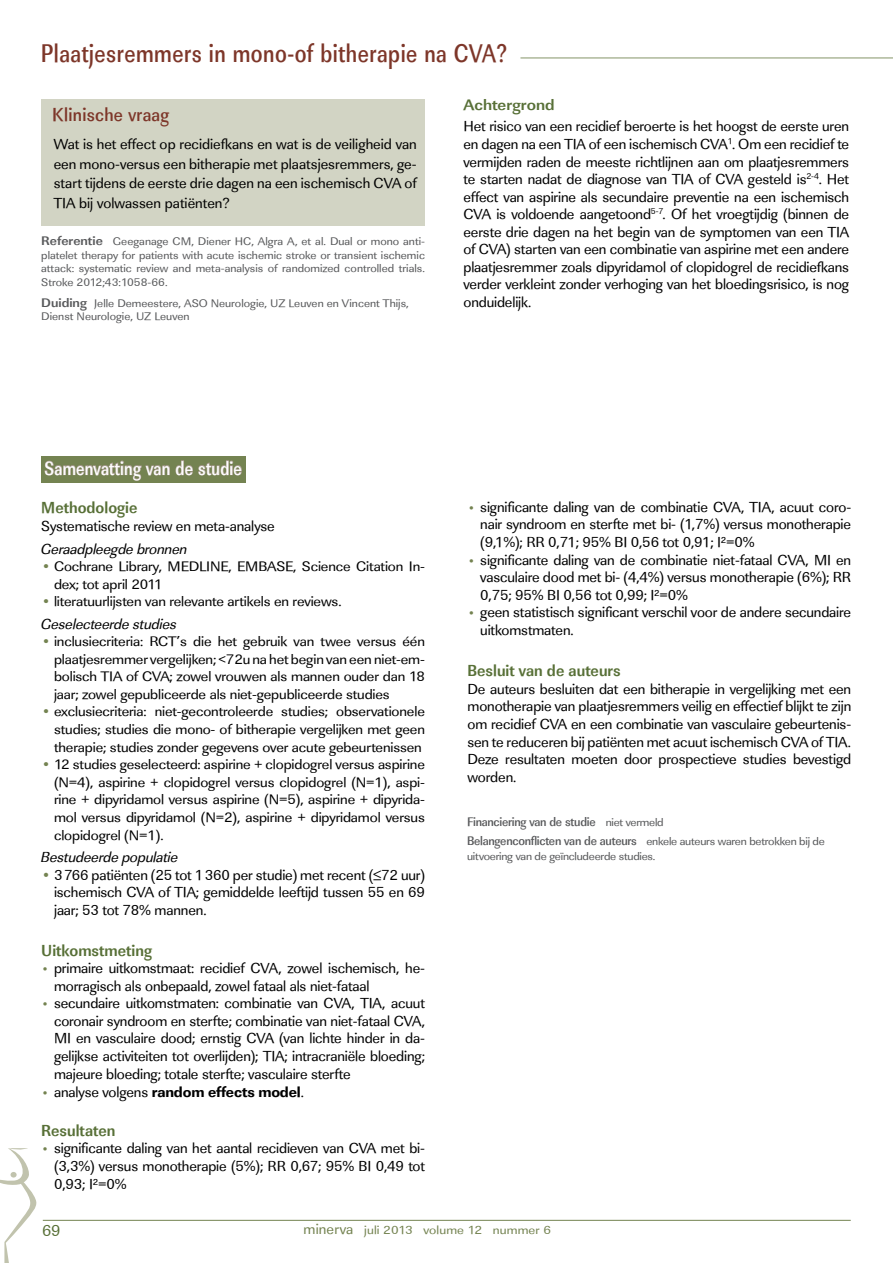
<style>
.page{position:relative;width:893px;height:1263px;background:#fff}
.page>*{position:absolute;margin:0;border:0;box-sizing:border-box;transform-origin:0 0}
.t1{font:500 26.4px "Linear Std Nr";letter-spacing:.02em;color:#7d3629;scale:.91 1}
.t2{font:500 19.8px "Linear Std Nr";letter-spacing:.015em;color:#fff;scale:.91 1}
.t3{font:500 19.5px "Linear Std Nr";letter-spacing:.015em;color:#7d3629}
.t4{font:700 16.5px "Linear Std Cd";color:#587037}
.t5{font:16.5px "Linear Std";color:#587037}
.t6{font:700 15.6px "Linear Std";color:#587037;scale:1.05 1}
.t7{font:15px/17.5px "Linear Std";letter-spacing:-.01em;color:#000;text-align:justify}
.t8{font:italic 15px "Linear Std";letter-spacing:-.01em;color:#000}
.t9{font:15px "Linear Std Xbold";letter-spacing:-.01em;color:#000}
.t10{font:14.25px/17.5px "Linear Std";letter-spacing:-.01em;color:#000;text-align:justify;scale:1.05 1}
.t11{font:500 12.9px "Linear Std Nr";letter-spacing:-.02em;color:#58595b;scale:1.05 1}
.t12{font:12.15px "Linear Std";letter-spacing:.01em;color:#748351;scale:1.11 1}
.t13{font:11.4px/13.5px "Linear Std";color:#58595b;text-align:justify;scale:1.05 1}
.t14{font:11.4px/15px "Linear Std";letter-spacing:-.02em;color:#58595b;scale:1.05 1}
.s1{font-weight:700;font-size:12.9px}
.s2{color:#748351}
.s3{font-size:12px;color:#748351}
.s4{font-family:"Linear Std";font-size:12px;color:#748351}
.s5{font-family:"Linear Std"}
.s6{font-family:"Linear Std";font-weight:400;font-size:11.4px}
.s7{font-family:"Linear Std Nr";font-weight:500;font-size:12.9px}
.s8{font-size:15px}
</style>
<div class="page">
<hr style="left:43px;top:1220px;width:808px;height:1px;background:#748351">
<div style="left:41px;top:99px;width:384px;height:126px;background:#d2d4c4"></div>
<div style="left:41px;top:457px;width:204px;height:26px;background:#748351"></div>
<svg style="left:44px;top:460px;width:198px;height:21px"></svg>
<hr style="left:520px;top:58px;width:373px;height:1px;background:#667942">
<svg style="left:0;top:1148px;width:37px;height:115px"></svg>
<h1 class="t1" style="left:41px;top:38px;width:513px">Plaatjesremmers in mono-of bitherapie na CVA?</h1>
<p class="t6" style="left:463px;top:95px;width:88px">Achtergrond</p>
<p class="t7" style="left:463px;top:118px;width:387px">Het risico van een recidief beroerte is het hoogst de eerste uren en dagen na een TIA of een ischemisch CVA<sup>1</sup>. Om een recidief te vermijden raden de meeste richtlijnen aan om plaatjesremmers te starten nadat de diagnose van TIA of CVA gesteld is<sup>2-4</sup>. Het effect van aspirine als secundaire preventie na een ischemisch CVA is voldoende aangetoond<sup>5-7</sup>. Of het vroegtijdig (binnen de eerste drie dagen na het begin van de symptomen van een TIA of CVA) starten van een combinatie van aspirine met een andere plaatjesremmer zoals dipyridamol of clopidogrel de recidiefkans verder verkleint zonder verhoging van het bloedingsrisico, is nog onduidelijk.</p>
<h3 class="t3" style="left:52px;top:103px;width:119px">Klinische vraag</h3>
<p class="t7" style="left:54px;top:135px;width:365px;line-height:19.5px">Wat is het effect op recidiefkans en wat is de veiligheid van een mono-versus een bitherapie met plaatsjesremmers, ge&shy;start tijdens de eerste drie dagen na een ischemisch CVA of TIA bij volwassen patiënten?</p>
<p class="t13" style="left:41px;top:235px;width:367px"><span class="s1">Referentie</span> Geeganage CM, Diener HC, Algra A, et al. Dual or mono anti&shy;platelet therapy for patients with acute ischemic stroke or transient ischemic attack: systematic review and meta-analysis of randomized controlled trials.<br>Stroke 2012;43:1058-66.</p>
<p class="t13" style="left:41px;top:296px;width:352px"><span class="s1">Duiding</span> Jelle Demeestere, ASO Neurologie, UZ Leuven en Vincent Thijs,<br>Dienst Neurologie, UZ Leuven</p>
<h2 class="t2" style="left:44px;top:456px;width:219px">Samenvatting van de studie</h2>
<p class="t4" style="left:41px;top:498px;width:98px">Methodologie</p>
<p class="t7" style="left:41px;top:518px;width:235px">Systematische review en meta-analyse</p>
<p class="t8" style="left:41px;top:540px;width:148px">Geraadpleegde bronnen</p>
<p class="t10" style="left:54px;top:558px;width:355px;text-indent:-13px"><span class="s2">•</span> Cochrane Library, MEDLINE, EMBASE, Science Citation In&shy;dex; tot april 2011</p>
<p class="t10" style="left:41px;top:593px;width:287px"><span class="s2">•</span> literatuurlijsten van relevante artikels en reviews.</p>
<p class="t8" style="left:41px;top:615px;width:137px">Geselecteerde studies</p>
<p class="t10" style="left:54px;top:633px;width:355px;text-indent:-13px"><span class="s2">•</span> inclusiecriteria: RCT’s die het gebruik van twee versus één plaatjesremmer vergelijken; &lt;72u na het begin van een niet-em&shy;bolisch TIA of CVA; zowel vrouwen als mannen ouder dan 18 jaar; zowel gepubliceerde als niet-gepubliceerde studies</p>
<p class="t10" style="left:54px;top:703px;width:355px;text-indent:-13px"><span class="s2">•</span> exclusiecriteria: niet-gecontroleerde studies; observationele studies; studies die mono- of bitherapie vergelijken met geen therapie; studies zonder gegevens over acute gebeurtenissen</p>
<p class="t10" style="left:54px;top:756px;width:355px;text-indent:-13px"><span class="s2">•</span> 12 studies geselecteerd: aspirine + clopidogrel versus aspirine (N=4), aspirine + clopidogrel versus clopidogrel (N=1), aspi&shy;rine + dipyridamol versus aspirine (N=5), aspirine + dipyrida&shy;mol versus dipyridamol (N=2), aspirine + dipyridamol versus clopidogrel (N=1).</p>
<p class="t8" style="left:41px;top:848px;width:139px">Bestudeerde populatie</p>
<p class="t7" style="left:54px;top:866px;width:372px;text-indent:-13px"><span class="s2">•</span> 3 766 patiënten (25 tot 1 360 per studie) met recent (≤72 uur) ischemisch CVA of TIA; gemiddelde leeftijd tussen 55 en 69 jaar; 53 tot 78% mannen.</p>
<p class="t4" style="left:41px;top:940px;width:112px">Uitkomstmeting</p>
<p class="t7" style="left:54px;top:960px;width:372px;text-indent:-13px"><span class="s3">•</span> primaire uitkomstmaat: recidief CVA, zowel ischemisch, he&shy;morragisch als onbepaald, zowel fataal als niet-fataal</p>
<p class="t7" style="left:54px;top:995px;width:372px;text-indent:-13px"><span class="s3">•</span> secundaire uitkomstmaten: combinatie van CVA, TIA, acuut coronair syndroom en sterfte; combinatie van niet-fataal CVA, MI en vasculaire dood; ernstig CVA (van lichte hinder in da&shy;gelijkse activiteiten tot overlijden); TIA; intracraniële bloeding; majeure bloeding; totale sterfte; vasculaire sterfte</p>
<p class="t9" style="left:41px;top:1082px;width:264px"><span class="s4">•</span> <span class="s5">analyse volgens</span> random effects model<span class="s5">.</span></p>
<p class="t4" style="left:41px;top:1120px;width:76px">Resultaten</p>
<p class="t7" style="left:54px;top:1140px;width:372px;text-indent:-13px"><span class="s3">•</span> significante daling van het aantal recidieven van CVA met bi-(3,3%) versus monotherapie (5%); RR 0,67; 95% BI 0,49 tot 0,93; I²=0%</p>
<p class="t7" style="left:480px;top:498px;width:372px;text-indent:-13px"><span class="s3">•</span> significante daling van de combinatie CVA, TIA, acuut coro&shy;nair syndroom en sterfte met bi- (1,7%) versus monotherapie (9,1%); RR 0,71; 95% BI 0,56 tot 0,91; I²=0%</p>
<p class="t7" style="left:480px;top:551px;width:372px;text-indent:-13px"><span class="s3">•</span> significante daling van de combinatie niet-fataal CVA, MI en vasculaire dood met bi- (4,4%) versus monotherapie (6%); RR 0,75; 95% BI 0,56 tot 0,99; I²=0%</p>
<p class="t7" style="left:480px;top:603px;width:372px;line-height:18px;text-indent:-13px"><span class="s3">•</span> geen statistisch significant verschil voor de andere secundaire uitkomstmaten.</p>
<p class="t4" style="left:467px;top:661px;width:155px">Besluit van de auteurs</p>
<p class="t7" style="left:467px;top:680px;width:385px">De auteurs besluiten dat een bitherapie in vergelijking met een monotherapie van plaatjesremmers veilig en effectief blijkt te zijn om recidief CVA en een combinatie van vasculaire gebeurtenis&shy;sen te reduceren bij patiënten met acuut ischemisch CVA of TIA.<br>Deze resultaten moeten door prospectieve studies bevestigd worden.</p>
<p class="t11" style="left:467px;top:814px;width:189px">Financiering van de studie <span class="s6">niet vermeld</span></p>
<p class="t14" style="left:467px;top:833px;width:342px"><span class="s7">Belangenconflicten van de auteurs</span> enkele auteurs waren betrokken bij de uitvoering van de geïncludeerde studies.</p>
<p class="t5" style="left:42px;top:1220px;width:20px">69</p>
<p class="t12" style="left:304px;top:1223px;width:224px"><span class="s8">minerva</span> juli 2013 volume 12 nummer 6</p>
</div>
